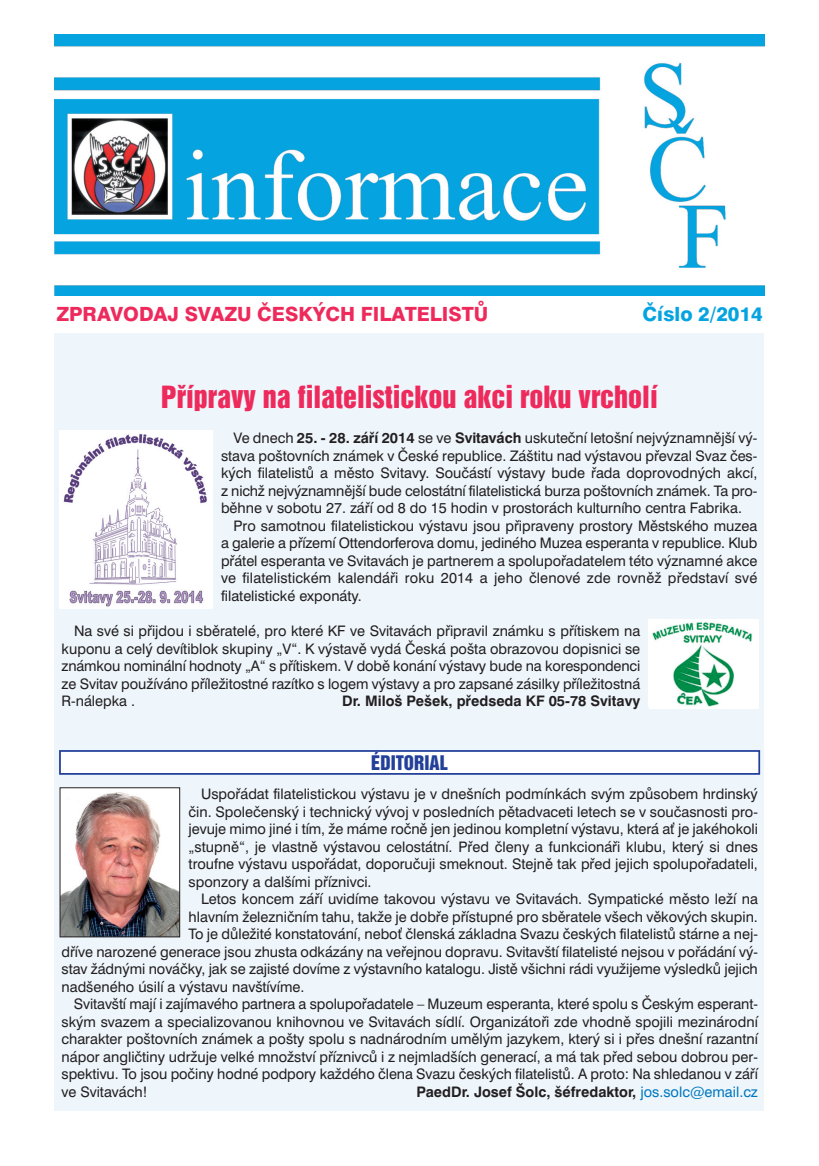
<style>
.page{position:relative;width:819px;height:1166px;background:#fff}
.page>*{position:absolute;margin:0;border:0;box-sizing:border-box;transform-origin:0 0}
.t1{font:28px "Switzerland Inserat";color:#ee2a5c}
.t2{font:800 19.6px "Swiss 721 BTCE";color:#ee2a5c}
.t3{font:800 19.6px "Swiss 721 BTCE";color:#05a4e0}
.t4{font:18.38px "Switzerland Inserat";color:#223f99}
.t5{font:14.53px/17.5px "Swiss 721 BTCE";color:#231f20;text-align:justify}
.t6{font:700 14.53px "Swiss 721 BTCE";color:#231f20}
.s1{font-weight:700}
.s2{font-weight:400;color:#0078bd}
</style>
<div class="page">
<img style="left:55px;top:35px;width:709px;height:261px">
<div style="left:55px;top:333px;width:709px;height:778px;background:#eef6fc"></div>
<div style="left:61px;top:752px;width:697px;height:21px;background:#fff"></div>
<div style="left:59px;top:750px;width:701px;height:25px;border:2px solid #223f99"></div>
<img style="left:62px;top:789px;width:116px;height:146px">
<div style="left:60px;top:787px;width:120px;height:150px;border:1px solid #231f20"></div>
<img style="left:60px;top:431px;width:152px;height:178px">
<div style="left:649px;top:620px;width:109px;height:88px;background:#fff"></div>
<img style="left:652px;top:621px;width:100px;height:85px">
<h2 class="t2" style="left:56px;top:307px;width:433px">ZPRAVODAJ SVAZU ČESKÝCH FILATELISTŮ</h2>
<h2 class="t3" style="left:642px;top:307px;width:121px">Číslo 2/2014</h2>
<h1 class="t1" style="left:161px;top:382px;width:498px">Přípravy na filatelistickou akci roku vrcholí</h1>
<p class="t5" style="left:221px;top:431px;width:538px;text-indent:12px">Ve dnech <span class="s1">25. - 28. září 2014</span> se ve <span class="s1">Svitavách</span> uskuteční letošní nejvýznamnější vý&shy;stava poštovních známek v České republice. Záštitu nad výstavou převzal Svaz čes&shy;kých filatelistů a město Svitavy. Součástí výstavy bude řada doprovodných akcí, z nichž nejvýznamnější bude celostátní filatelistická burza poštovních známek. Ta pro&shy;běhne v sobotu 27. září od 8 do 15 hodin v prostorách kulturního centra Fabrika.</p>
<p class="t5" style="left:221px;top:518px;width:538px;text-indent:12px">Pro samotnou filatelistickou výstavu jsou připraveny prostory Městského muzea a galerie a přízemí Ottendorferova domu, jediného Muzea esperanta v republice. Klub přátel esperanta ve Svitavách je partnerem a spolupořadatelem této významné akce ve filatelistickém kalendáři roku 2014 a jeho členové zde rovněž představí své filatelistické exponáty.</p>
<p class="t5" style="left:62px;top:623px;width:580px;text-indent:12px">Na své si přijdou i sběratelé, pro které KF ve Svitavách připravil známku s přítiskem na kuponu a celý devítiblok skupiny „V“. K výstavě vydá Česká pošta obrazovou dopisnici se známkou nominální hodnoty „A“ s přítiskem. V době konání výstavy bude na korespondenci ze Svitav používáno příležitostné razítko s logem výstavy a pro zapsané zásilky příležitostná R-nálepka .</p>
<p class="t6" style="left:342px;top:695px;width:299px">Dr. Miloš Pešek, předseda KF 05-78 Svitavy</p>
<p class="t4" style="left:371px;top:753px;width:78px">ÉDITORIAL</p>
<p class="t5" style="left:188px;top:786px;width:571px;text-indent:12px">Uspořádat filatelistickou výstavu je v dnešních podmínkách svým způsobem hrdinský čin. Společenský i technický vývoj v posledních pětadvaceti letech se v současnosti pro&shy;jevuje mimo jiné i tím, že máme ročně jen jedinou kompletní výstavu, která ať je jakéhokoli „stupně“, je vlastně výstavou celostátní. Před členy a funkcionáři klubu, který si dnes troufne výstavu uspořádat, doporučuji smeknout. Stejně tak před jejich spolupořadateli, sponzory a dalšími příznivci.</p>
<p class="t5" style="left:201px;top:891px;width:558px">Letos koncem září uvidíme takovou výstavu ve Svitavách. Sympatické město leží na</p>
<p class="t5" style="left:189px;top:909px;width:570px">hlavním železničním tahu, takže je dobře přístupné pro sběratele všech věkových skupin.</p>
<p class="t5" style="left:189px;top:926px;width:570px">To je důležité konstatování, neboť členská základna Svazu českých filatelistů stárne a nej-</p>
<p class="t5" style="left:62px;top:944px;width:697px">dříve narozené generace jsou zhusta odkázány na veřejnou dopravu. Svitavští filatelisté nejsou v pořádání vý-</p>
<p class="t5" style="left:62px;top:961px;width:697px">stav žádnými nováčky, jak se zajisté dovíme z výstavního katalogu. Jistě všichni rádi využijeme výsledků jejich</p>
<p class="t5" style="left:62px;top:979px;width:244px">nadšeného úsilí a výstavu navštívíme.</p>
<p class="t5" style="left:74px;top:996px;width:685px">Svitavští mají i zajímavého partnera a spolupořadatele – Muzeum esperanta, které spolu s Českým esperant-</p>
<p class="t5" style="left:61px;top:1014px;width:697px">ským svazem a specializovanou knihovnou ve Svitavách sídlí. Organizátoři zde vhodně spojili mezinárodní</p>
<p class="t5" style="left:61px;top:1031px;width:697px">charakter poštovních známek a pošty spolu s nadnárodním umělým jazykem, který si i přes dnešní razantní</p>
<p class="t5" style="left:62px;top:1049px;width:697px">nápor angličtiny udržuje velké množství příznivců i z nejmladších generací, a má tak před sebou dobrou per-</p>
<p class="t5" style="left:62px;top:1066px;width:697px">spektivu. To jsou počiny hodné podpory každého člena Svazu českých filatelistů. A proto: Na shledanou v září</p>
<p class="t5" style="left:62px;top:1084px;width:87px">ve Svitavách!</p>
<p class="t6" style="left:416px;top:1086px;width:343px">PaedDr. Josef Šolc, šéfredaktor, <span class="s2">jos.solc@email.cz</span></p>
</div>
